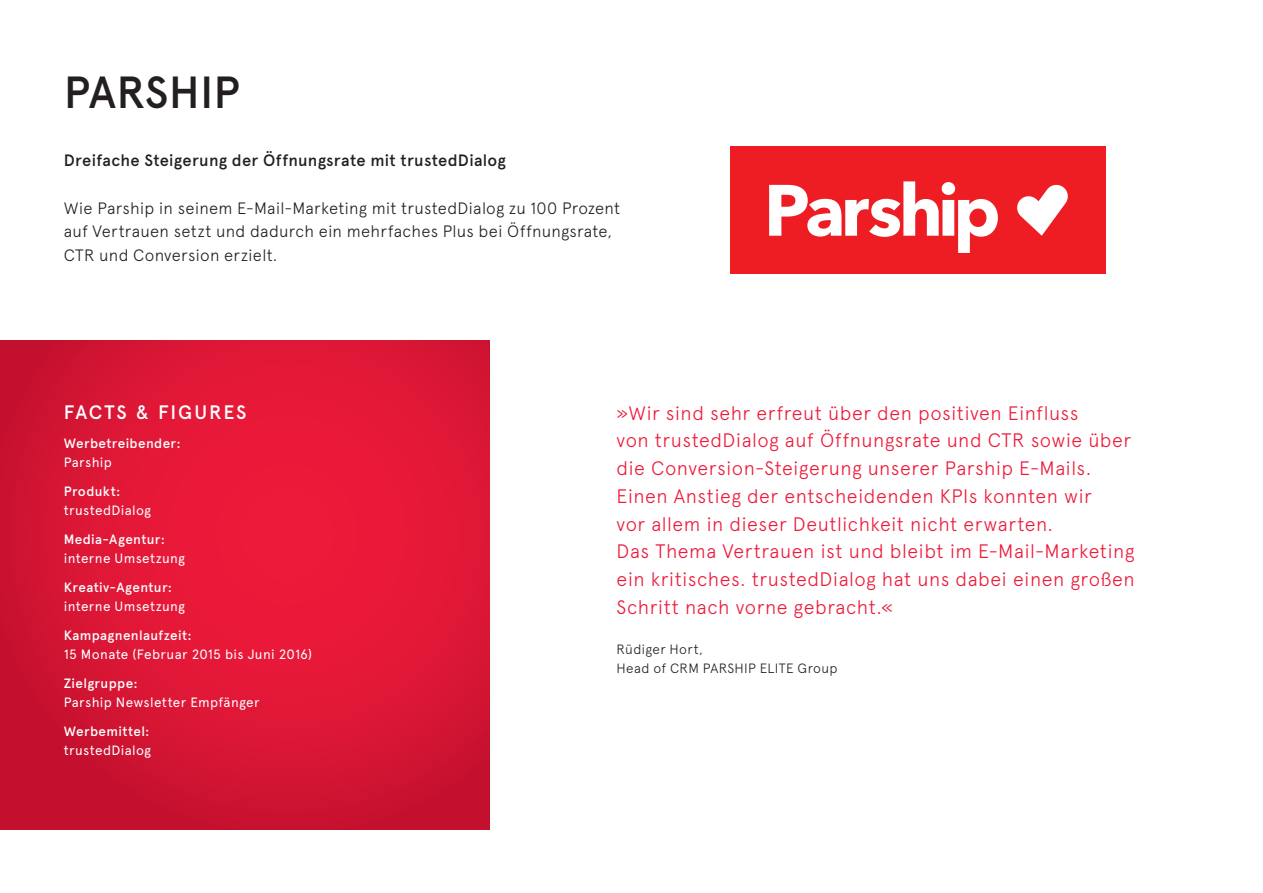
<style>
.page{position:relative;width:1263px;height:893px;background:#fff}
.page>*{position:absolute;margin:0;border:0;box-sizing:border-box;transform-origin:0 0}
.t1{font:500 45px "Apercu";color:#231f20}
.t2{font:300 19.5px/27.8px "Apercu";letter-spacing:.025em;color:#ed1a3a}
.t3{font:500 19.5px "Apercu";letter-spacing:.095em;color:#fff}
.t4{font:300 16.5px/23.7px "Apercu";letter-spacing:.01em;color:#231f20}
.t5{font:500 16.5px "Apercu";letter-spacing:.015em;color:#231f20}
.t6{font:13.5px "Apercu";letter-spacing:.025em;color:#fff}
.t7{font:500 13.5px "Apercu";letter-spacing:.025em;color:#fff}
.t8{font:300 13.5px/19.5px "Apercu";letter-spacing:.025em;color:#231f20}
</style>
<div class="page">
<svg style="left:0;top:340px;width:489px;height:489px;background:#db1634"></svg>
<div style="left:730px;top:146px;width:376px;height:128px;background:#ee1d23"></div>
<svg style="left:769px;top:181px;width:229px;height:72px"></svg>
<svg style="left:1017px;top:185px;width:51px;height:51px"></svg>
<h1 class="t1" style="left:64px;top:65px;width:178px">PARSHIP</h1>
<p class="t5" style="left:64px;top:150px;width:444px">Dreifache Steigerung der Öffnungsrate mit trustedDialog</p>
<p class="t4" style="left:64px;top:196px;width:558px">Wie Parship in seinem E-Mail-Marketing mit trustedDialog zu 100 Prozent auf Vertrauen setzt und dadurch ein mehrfaches Plus bei Öffnungsrate,<br>CTR und Conversion erzielt.</p>
<p class="t3" style="left:64px;top:401px;width:184px">FACTS &amp; FIGURES</p>
<p class="t7" style="left:64px;top:435px;width:119px">Werbetreibender:</p>
<p class="t6" style="left:64px;top:455px;width:50px">Parship</p>
<p class="t7" style="left:64px;top:483px;width:58px">Produkt:</p>
<p class="t6" style="left:64px;top:503px;width:89px">trustedDialog</p>
<p class="t7" style="left:64px;top:531px;width:103px">Media-Agentur:</p>
<p class="t6" style="left:64px;top:551px;width:123px">interne Umsetzung</p>
<p class="t7" style="left:64px;top:579px;width:110px">Kreativ-Agentur:</p>
<p class="t6" style="left:64px;top:598px;width:123px">interne Umsetzung</p>
<p class="t7" style="left:64px;top:627px;width:129px">Kampagnenlaufzeit:</p>
<p class="t6" style="left:64px;top:646px;width:250px">15 Monate (Februar 2015 bis Juni 2016)</p>
<p class="t7" style="left:64px;top:675px;width:75px">Zielgruppe:</p>
<p class="t6" style="left:64px;top:694px;width:198px">Parship Newsletter Empfänger</p>
<p class="t7" style="left:64px;top:723px;width:87px">Werbemittel:</p>
<p class="t6" style="left:64px;top:742px;width:89px">trustedDialog</p>
<p class="t2" style="left:617px;top:399px;width:520px">»Wir sind sehr erfreut über den positiven Einfluss<br>von trustedDialog auf Öffnungsrate und CTR sowie über die Conversion-Steigerung unserer Parship E-Mails.<br>Einen Anstieg der entscheidenden KPIs konnten wir<br>vor allem in dieser Deutlichkeit nicht erwarten.<br>Das Thema Vertrauen ist und bleibt im E-Mail-Marketing ein kritisches. trustedDialog hat uns dabei einen großen Schritt nach vorne gebracht.«</p>
<p class="t8" style="left:617px;top:639px;width:222px">Rüdiger Hort,<br>Head of CRM PARSHIP ELITE Group</p>
</div>
